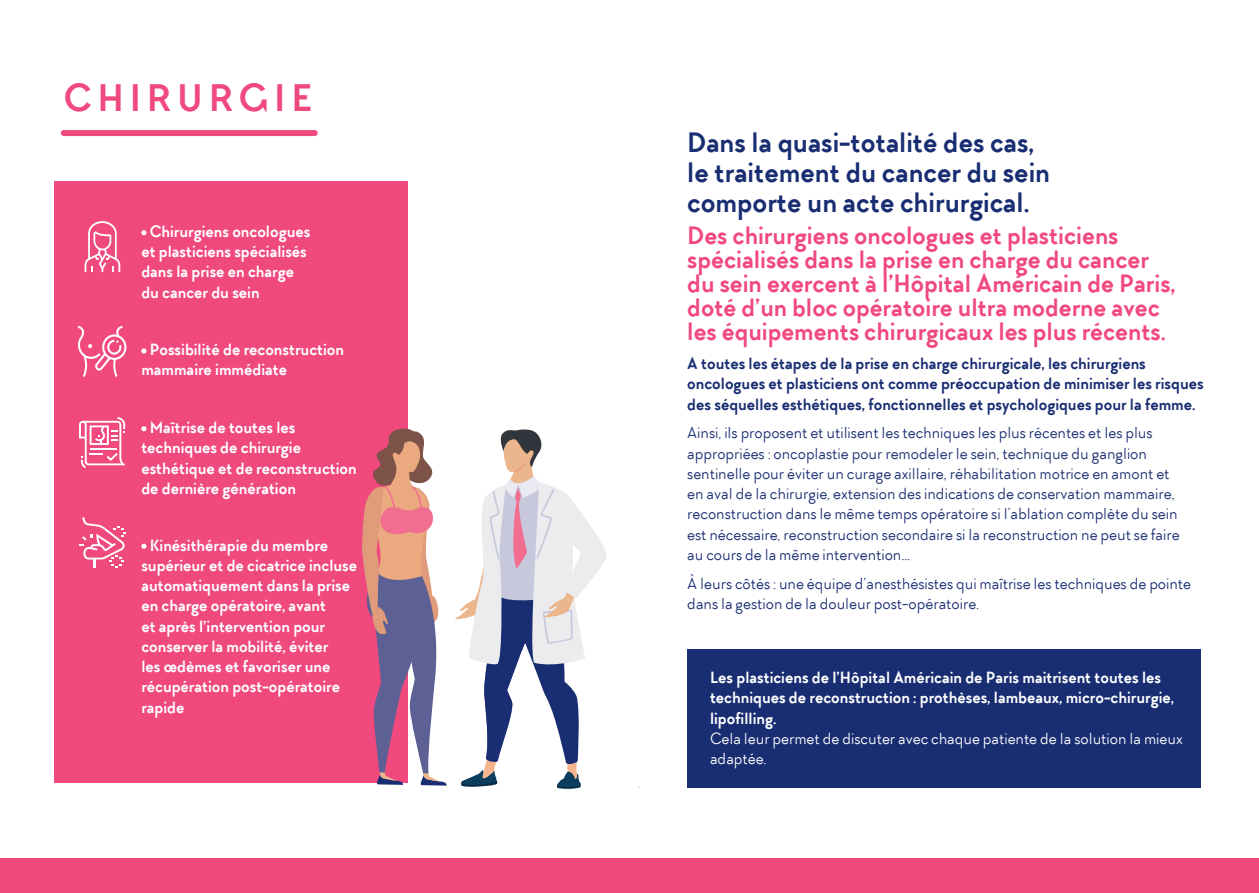
<style>
.page{position:relative;width:1259px;height:893px;background:#fff}
.page>*{position:absolute;margin:0;border:0;box-sizing:border-box;transform-origin:0 0}
.t1{font:700 39px "TT Chocolates";letter-spacing:.15em;color:#f0497e}
.t2{font:700 28.5px/30px "TT Chocolates";color:#192d72}
.t3{font:700 25.5px/24px "TT Chocolates";color:#f0497e}
.t4{font:700 16.5px/20.2px "TT Chocolates";color:#fff}
.t5{font:16.5px/20.2px "TT Chocolates";color:#192d72}
.t6{font:700 16.5px/20.2px "TT Chocolates";color:#192d72}
.s1{font-weight:400}
</style>
<div class="page">
<div style="left:54px;top:181px;width:354px;height:602px;background:#f0497e"></div>
<svg style="left:141px;top:230px;width:5px;height:5px"></svg>
<svg style="left:141px;top:348px;width:5px;height:5px"></svg>
<svg style="left:141px;top:426px;width:5px;height:5px"></svg>
<svg style="left:141px;top:544px;width:5px;height:5px"></svg>
<div style="left:64px;top:130px;width:251px;height:6px;background:#f0497e"></div>
<div style="left:0;top:859px;width:1259px;height:34px;background:#f0497e"></div>
<svg style="left:79px;top:517px;width:47px;height:51px"></svg>
<svg style="left:78px;top:326px;width:48px;height:51px"></svg>
<svg style="left:85px;top:221px;width:35px;height:51px"></svg>
<svg style="left:79px;top:417px;width:46px;height:51px"></svg>
<svg style="left:362px;top:428px;width:244px;height:361px"></svg>
<div style="left:687px;top:649px;width:514px;height:139px;background:#192d72"></div>
<p class="t1" style="left:64px;top:74px;width:250px">CHIRURGIE</p>
<p class="t4" style="left:141px;top:221px;width:170px;text-indent:8px">Chirurgiens oncologues et plasticiens spécialisés dans la prise en charge du cancer du sein</p>
<p class="t4" style="left:141px;top:340px;width:204px;text-indent:8px">Possibilité de reconstruction mammaire immédiate</p>
<p class="t4" style="left:141px;top:417px;width:217px;text-indent:8px">Maîtrise de toutes les techniques de chirurgie esthétique et de reconstruction de dernière génération</p>
<p class="t4" style="left:141px;top:535px;width:217px;text-indent:8px">Kinésithérapie du membre supérieur et de cicatrice incluse automatiquement dans la prise en charge opératoire, avant<br>et après l’intervention pour conserver la mobilité, éviter<br>les œdèmes et favoriser une récupération post-opératoire rapide</p>
<p class="t2" style="left:687px;top:128px;width:364px">Dans la quasi-totalité des cas, le traitement du cancer du sein comporte un acte chirurgical.</p>
<p class="t3" style="left:687px;top:224px;width:490px">Des chirurgiens oncologues et plasticiens spécialisés dans la prise en charge du cancer du sein exercent à l’Hôpital Américain de Paris, doté d’un bloc opératoire ultra moderne avec les équipements chirurgicaux les plus récents.</p>
<p class="t6" style="left:687px;top:354px;width:518px">A toutes les étapes de la prise en charge chirurgicale, les chirurgiens oncologues et plasticiens ont comme préoccupation de minimiser les risques des séquelles esthétiques, fonctionnelles et psychologiques pour la femme.</p>
<p class="t5" style="left:687px;top:423px;width:494px">Ainsi, ils proposent et utilisent les techniques les plus récentes et les plus appropriées : oncoplastie pour remodeler le sein, technique du ganglion sentinelle pour éviter un curage axillaire, réhabilitation motrice en amont et en aval de la chirurgie, extension des indications de conservation mammaire, reconstruction dans le même temps opératoire si l’ablation complète du sein est nécessaire, reconstruction secondaire si la reconstruction ne peut se faire au cours de la même intervention…</p>
<p class="t5" style="left:687px;top:573px;width:505px">À leurs côtés : une équipe d’anesthésistes qui maîtrise les techniques de pointe dans la gestion de la douleur post-opératoire.</p>
<p class="t4" style="left:710px;top:667px;width:474px">Les plasticiens de l’Hôpital Américain de Paris maitrisent toutes les techniques de reconstruction : prothèses, lambeaux, micro-chirurgie, lipofilling.<br><span class="s1">Cela leur permet de discuter avec chaque patiente de la solution la mieux adaptée.</span></p>
</div>
